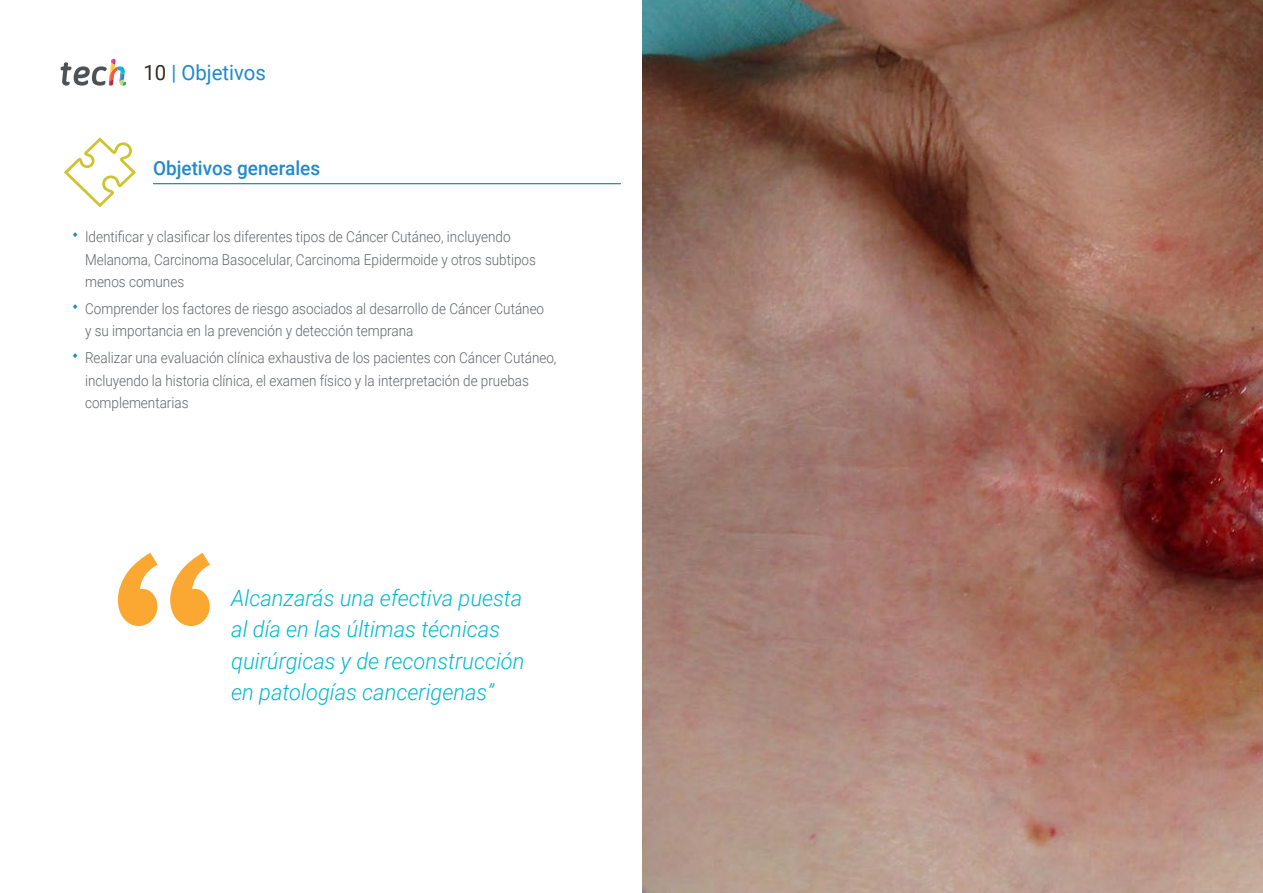
<style>
.page{position:relative;width:1263px;height:893px;background:#fff}
.page>*{position:absolute;margin:0;border:0;box-sizing:border-box;transform-origin:0 0}
.t1{font:italic 300 22.5px/31.5px "Roboto";color:#00bacf}
.t2{font:21px "Roboto";color:#2289ca}
.t3{font:500 19.5px "Roboto";color:#2289ca}
.t4{font:300 15px/22.5px "Roboto";color:#61646a;scale:.9 1}
.s1{color:#312e20}
.s2{color:#1f89ca}
</style>
<div class="page">
<hr style="left:153px;top:183px;width:468px;height:1px;background:#2289ca">
<svg style="left:64px;top:137px;width:72px;height:70px"></svg>
<svg style="left:61px;top:59px;width:65px;height:27px"></svg>
<img style="left:642px;top:0;width:621px;height:893px">
<svg style="left:118px;top:553px;width:92px;height:73px"></svg>
<h2 class="t2" style="left:144px;top:57px;width:124px"><span class="s1">10</span> <span class="s2">| Ob</span>jetivos</h2>
<h3 class="t3" style="left:153px;top:155px;width:169px">Objetivos generales</h3>
<p class="t4" style="left:85px;top:225px;width:503px">Identificar y clasificar los diferentes tipos de Cáncer Cutáneo, incluyendo<br>Melanoma, Carcinoma Basocelular, Carcinoma Epidermoide y otros subtipos menos comunes</p>
<p class="t4" style="left:85px;top:297px;width:512px">Comprender los factores de riesgo asociados al desarrollo de Cáncer Cutáneo y su importancia en la prevención y detección temprana</p>
<p class="t4" style="left:85px;top:346px;width:525px">Realizar una evaluación clínica exhaustiva de los pacientes con Cáncer Cutáneo, incluyendo la historia clínica, el examen físico y la interpretación de pruebas complementarias</p>
<h1 class="t1" style="left:231px;top:581px;width:295px">Alcanzarás una efectiva puesta al día en las últimas técnicas quirúrgicas y de reconstrucción en patologías cancerigenas”</h1>
</div>
